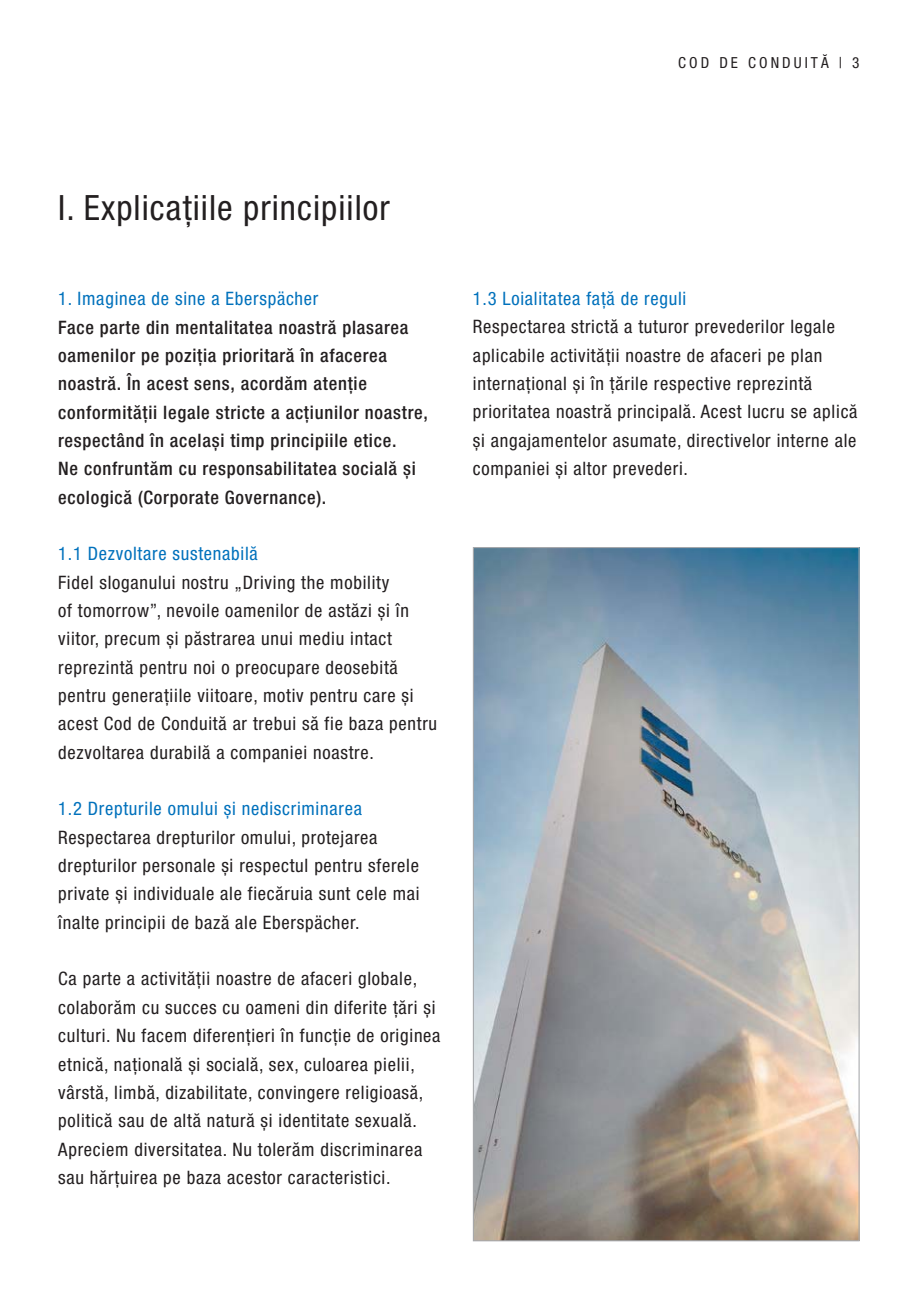
<style>
.page{position:relative;width:918px;height:1298px;background:#fff}
.page>*{position:absolute;margin:0;border:0;box-sizing:border-box;transform-origin:0 0}
.t1{font:condensed 34.8px "Helvetica Neue LTW1 G";letter-spacing:.03em;color:#231f20}
.t2{font:condensed 18.6px/28.4px "Helvetica Neue LTW1 G";letter-spacing:.04em;color:#231f20}
.t3{font:500 condensed 18.6px/28.4px "Helvetica Neue LTW1 G";letter-spacing:.04em;color:#231f20}
.t4{font:condensed 18.6px "Helvetica Neue LTW1 G";letter-spacing:.04em;color:#0071bc}
.t5{font:condensed 15.2px "Helvetica Neue LTW1 G";letter-spacing:.2em;color:#231f20}
</style>
<div class="page">
<img style="left:475px;top:549px;width:383px;height:690px">
<p class="t5" style="left:678px;top:57px;width:183px">COD DE CONDUITĂ | 3</p>
<h1 class="t1" style="left:58px;top:195px;width:333px">I. Explicațiile principiilor</h1>
<p class="t4" style="left:58px;top:292px;width:262px">1. Imaginea de sine a Eberspächer</p>
<p class="t3" style="left:58px;top:314px;width:371px">Face parte din mentalitatea noastră plasarea oamenilor pe poziția prioritară în afacerea noastră. În acest sens, acordăm atenție conformității legale stricte a acțiunilor noastre, respectând în același timp principiile etice.<br>Ne confruntăm cu responsabilitatea socială și ecologică (Corporate Governance).</p>
<p class="t4" style="left:58px;top:547px;width:201px">1.1 Dezvoltare sustenabilă</p>
<p class="t2" style="left:58px;top:569px;width:380px">Fidel sloganului nostru „Driving the mobility<br>of tomorrow”, nevoile oamenilor de astăzi și în viitor, precum și păstrarea unui mediu intact reprezintă pentru noi o preocupare deosebită pentru generațiile viitoare, motiv pentru care și acest Cod de Conduită ar trebui să fie baza pentru dezvoltarea durabilă a companiei noastre.</p>
<p class="t4" style="left:58px;top:802px;width:305px">1.2 Drepturile omului și nediscriminarea</p>
<p class="t2" style="left:58px;top:825px;width:363px">Respectarea drepturilor omului, protejarea drepturilor personale și respectul pentru sferele private și individuale ale fiecăruia sunt cele mai înalte principii de bază ale Eberspächer.</p>
<p class="t2" style="left:58px;top:966px;width:384px">Ca parte a activității noastre de afaceri globale, colaborăm cu succes cu oameni din diferite țări și culturi. Nu facem diferențieri în funcție de originea etnică, națională și socială, sex, culoarea pielii, vârstă, limbă, dizabilitate, convingere religioasă, politică sau de altă natură și identitate sexuală.<br>Apreciem diversitatea. Nu tolerăm discriminarea sau hărțuirea pe baza acestor caracteristici.</p>
<p class="t4" style="left:473px;top:292px;width:215px">1.3 Loialitatea față de reguli</p>
<p class="t2" style="left:473px;top:314px;width:386px">Respectarea strictă a tuturor prevederilor legale aplicabile activității noastre de afaceri pe plan internațional și în țările respective reprezintă prioritatea noastră principală. Acest lucru se aplică și angajamentelor asumate, directivelor interne ale companiei și altor prevederi.</p>
</div>
